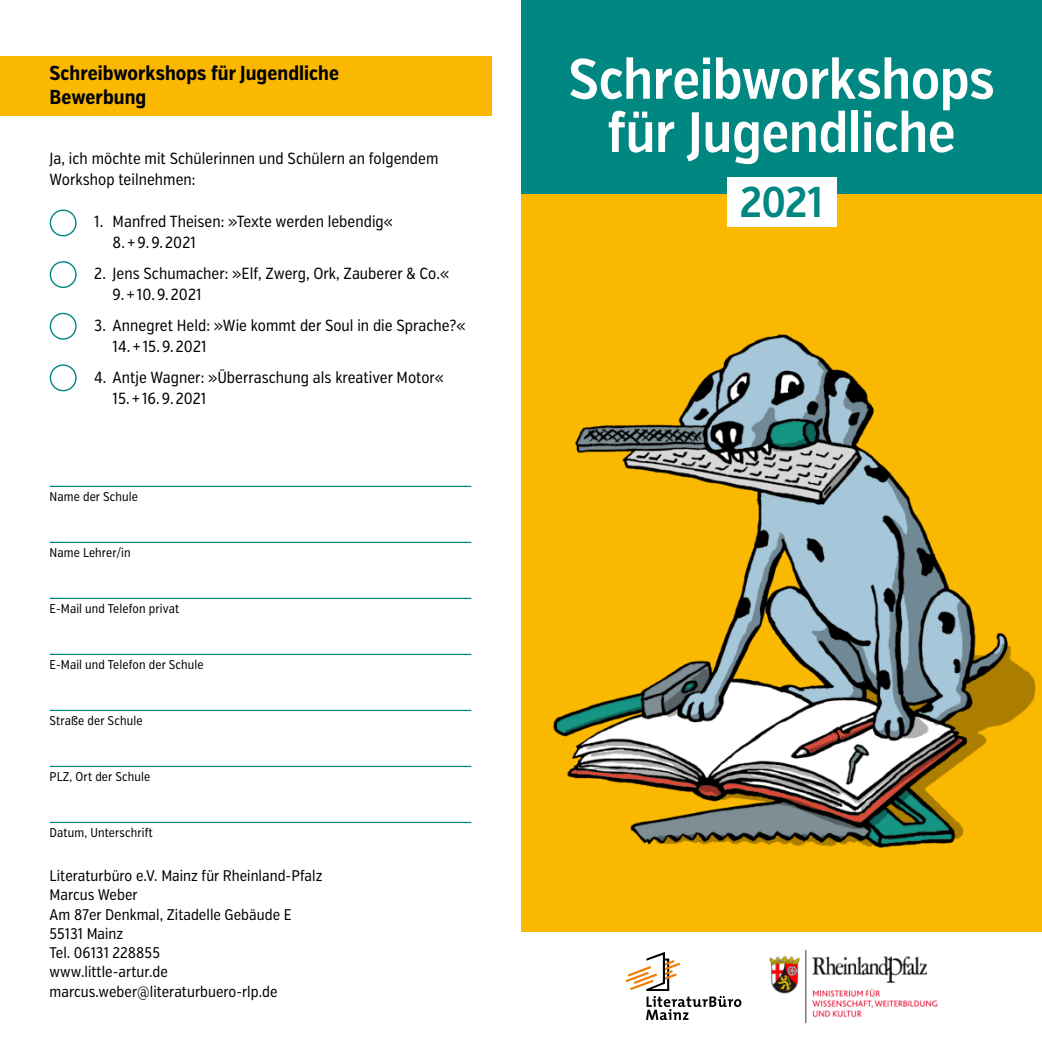
<style>
.page{position:relative;width:1042px;height:1042px;background:#fff}
.page>*{position:absolute;margin:0;border:0;box-sizing:border-box;transform-origin:0 0}
.t1{font:600 56.7px/53.2px "Verb Ex Cond";letter-spacing:-.01em;color:#fff;text-align:center}
.t2{font:600 43.05px "Verb Ex Cond";color:#008781}
.t3{font:700 20.12px/24.5px "Verb Ex Cond";letter-spacing:.005em;color:#000}
.t4{font:16.1px/21px "Verb Ex Cond";letter-spacing:.005em;color:#000}
.t5{font:15.4px/19.2px "Verb Ex Cond";letter-spacing:.005em;color:#000}
.t6{font:12.6px "Verb Ex Cond";letter-spacing:.01em;color:#000}
</style>
<div class="page">
<div style="left:521px;top:193px;width:521px;height:849px;background:#fbb800"></div>
<div style="left:0;top:56px;width:491px;height:59px;background:#fbb800"></div>
<hr style="left:50px;top:486px;width:421px;height:1px;background:#008781">
<hr style="left:50px;top:542px;width:421px;height:1px;background:#008781">
<hr style="left:50px;top:598px;width:421px;height:1px;background:#008781">
<hr style="left:50px;top:654px;width:421px;height:1px;background:#008781">
<hr style="left:50px;top:710px;width:421px;height:1px;background:#008781">
<hr style="left:50px;top:766px;width:421px;height:1px;background:#008781">
<hr style="left:50px;top:822px;width:421px;height:1px;background:#008781">
<div style="left:50px;top:209px;width:27px;height:27px;border:1px solid #008781;border-radius:50%"></div>
<div style="left:50px;top:261px;width:27px;height:27px;border:1px solid #008781;border-radius:50%"></div>
<div style="left:50px;top:313px;width:27px;height:27px;border:1px solid #008781;border-radius:50%"></div>
<div style="left:50px;top:364px;width:27px;height:27px;border:1px solid #008781;border-radius:50%"></div>
<div style="left:521px;top:0;width:521px;height:193px;background:#008781"></div>
<div style="left:727px;top:177px;width:109px;height:50px;background:#fff"></div>
<div style="left:520px;top:932px;width:522px;height:110px;background:#fff"></div>
<img style="left:741px;top:949px;width:197px;height:75px">
<svg style="left:625px;top:952px;width:116px;height:68px"></svg>
<img style="left:553px;top:334px;width:483px;height:514px">
<p class="t3" style="left:50px;top:61px;width:291px">Schreibworkshops für Jugendliche<br>Bewerbung</p>
<p class="t4" style="left:50px;top:148px;width:390px">Ja, ich möchte mit Schülerinnen und Schülern an folgendem<br>Workshop teilnehmen:</p>
<p class="t4" style="left:94px;top:211px;width:300px">1. Manfred Theisen: »Texte werden lebendig«</p>
<p class="t4" style="left:113px;top:232px;width:85px">8. +9.9. 2021</p>
<p class="t4" style="left:94px;top:263px;width:356px">2. Jens Schumacher: »Elf, Zwerg, Ork, Zauberer &amp; Co.«</p>
<p class="t4" style="left:113px;top:284px;width:90px">9. + 10.9. 2021</p>
<p class="t4" style="left:94px;top:315px;width:373px">3. Annegret Held: »Wie kommt der Soul in die Sprache?«</p>
<p class="t4" style="left:113px;top:336px;width:95px">14. + 15.9. 2021</p>
<p class="t4" style="left:94px;top:367px;width:351px">4. Antje Wagner: »Überraschung als kreativer Motor«</p>
<p class="t4" style="left:113px;top:388px;width:95px">15. + 16.9. 2021</p>
<p class="t6" style="left:50px;top:489px;width:90px">Name der Schule</p>
<p class="t6" style="left:50px;top:545px;width:83px">Name Lehrer/in</p>
<p class="t6" style="left:50px;top:601px;width:131px">E-Mail und Telefon privat</p>
<p class="t6" style="left:50px;top:657px;width:156px">E-Mail und Telefon der Schule</p>
<p class="t6" style="left:50px;top:713px;width:94px">Straße der Schule</p>
<p class="t6" style="left:50px;top:769px;width:102px">PLZ, Ort der Schule</p>
<p class="t6" style="left:50px;top:825px;width:105px">Datum, Unterschrift</p>
<p class="t5" style="left:50px;top:866px;width:274px">Literaturbüro e.V. Mainz für Rheinland-Pfalz<br>Marcus Weber<br>Am 87er Denkmal, Zitadelle Gebäude E<br>55131 Mainz<br>Tel. 06131 228855<br>www.little-artur.de marcus.weber@literaturbuero-rlp.de</p>
<h1 class="t1" style="left:568px;top:54px;width:428px">Schreibworkshops für Jugendliche</h1>
<h2 class="t2" style="left:740px;top:177px;width:85px">2021</h2>
</div>
